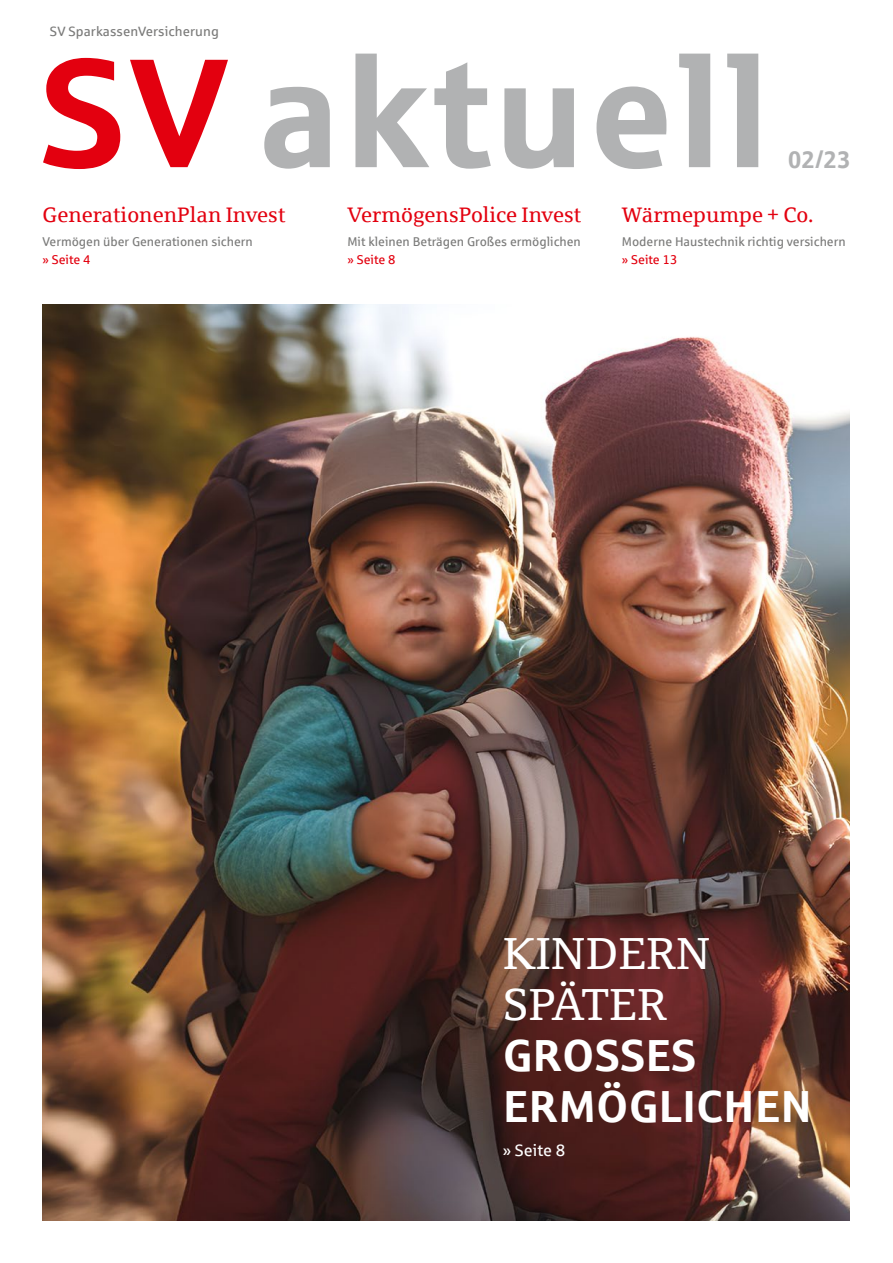
<style>
.page{position:relative;width:893px;height:1263px;background:#fff}
.page>*{position:absolute;margin:0;border:0;box-sizing:border-box;transform-origin:0 0}
.t1{font:700 154.5px "Sparkasse Rg";letter-spacing:.015em;color:#b1b2b3}
.t2{font:700 45px/51px "Sparkasse Rg";color:#fff}
.t3{font:45px/51px "Sparkasse Serif";color:#fff}
.t4{font:700 24px "Sparkasse Rg";color:#b1b2b3}
.t5{font:21px "Sparkasse Serif";color:#e3000f}
.t6{font:16.5px "Sparkasse Rg";color:#fff}
.t7{font:13.5px "Sparkasse Rg";letter-spacing:.005em;color:#7b7b7a}
.t8{font:12.75px "Sparkasse Rg";color:#7b7b7a}
.t9{font:12.75px "Sparkasse Rg";color:#e3000f}
.s1{color:#e3000f}
</style>
<div class="page">
<img style="left:43px;top:304px;width:807px;height:916px">
<p class="t7" style="left:50px;top:23px;width:170px">SV SparkassenVersicherung</p>
<h1 class="t1" style="left:39px;top:14px;width:732px"><span class="s1">SV</span> aktuell</h1>
<h3 class="t4" style="left:788px;top:144px;width:65px">02/23</h3>
<h3 class="t5" style="left:43px;top:201px;width:244px">GenerationenPlan Invest</h3>
<p class="t8" style="left:43px;top:233px;width:212px">Vermögen über Generationen sichern</p>
<p class="t9" style="left:43px;top:251px;width:50px">» Seite 4</p>
<h3 class="t5" style="left:347px;top:201px;width:235px">VermögensPolice Invest</h3>
<p class="t8" style="left:347px;top:233px;width:235px">Mit kleinen Beträgen Großes ermöglichen</p>
<p class="t9" style="left:347px;top:251px;width:50px">» Seite 8</p>
<h3 class="t5" style="left:622px;top:201px;width:193px">Wärmepumpe + Co.</h3>
<p class="t8" style="left:622px;top:233px;width:225px">Moderne Haustechnik richtig versichern</p>
<p class="t9" style="left:622px;top:251px;width:57px">» Seite 13</p>
<h2 class="t3" style="left:503px;top:927px;width:209px">KINDERN<br>SPÄTER</h2>
<h2 class="t2" style="left:503px;top:1028px;width:311px">GROSSES<br>ERMÖGLICHEN</h2>
<p class="t6" style="left:503px;top:1139px;width:64px">» Seite 8</p>
</div>
